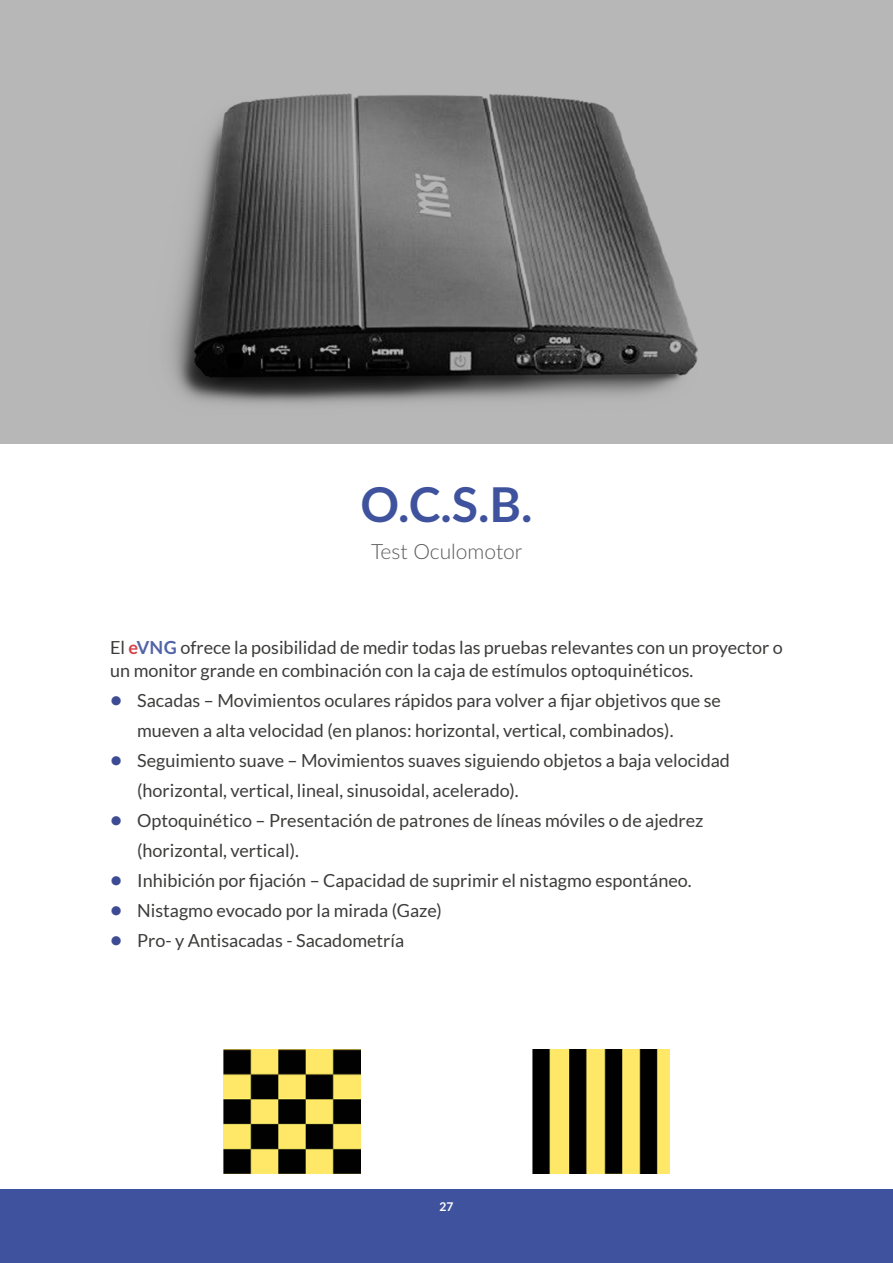
<style>
.page{position:relative;width:893px;height:1263px;background:#fff}
.page>*{position:absolute;margin:0;border:0;box-sizing:border-box;transform-origin:0 0}
.t1{font:700 48px "Lato";color:#3f529d}
.t2{font:300 21px "Lato";color:#5c5b5c}
.t3{font:18px/30px "Lato";color:#3c3c3b}
.t4{font:700 12px "Lato";color:#fff}
.s1{font-weight:700;color:#d3414a}
.s2{font-weight:700;color:#5263a7}
.s3{font-weight:700;font-size:21px;color:#3c4b94}
</style>
<div class="page">
<div style="left:0;top:1189px;width:893px;height:74px;background:#3f529d"></div>
<img style="left:224px;top:1050px;width:136px;height:123px">
<img style="left:533px;top:1050px;width:136px;height:123px">
<img style="left:0;top:0;width:893px;height:444px">
<h1 class="t1" style="left:360px;top:469px;width:174px">O.C.S.B.</h1>
<p class="t2" style="left:371px;top:537px;width:153px">Test Oculomotor</p>
<p class="t3" style="left:110px;top:636px;width:674px;line-height:22.5px">El <span class="s1">e</span><span class="s2">VNG</span> ofrece la posibilidad de medir todas las pruebas relevantes con un proyector o un monitor grande en combinación con la caja de estímulos optoquinéticos.</p>
<p class="t3" style="left:137px;top:685px;width:585px;text-indent:-27px"><span class="s3">•</span> Sacadas – Movimientos oculares rápidos para volver a fijar objetivos que se mueven a alta velocidad (en planos: horizontal, vertical, combinados).</p>
<p class="t3" style="left:137px;top:745px;width:594px;text-indent:-27px"><span class="s3">•</span> Seguimiento suave – Movimientos suaves siguiendo objetos a baja velocidad (horizontal, vertical, lineal, sinusoidal, acelerado).</p>
<p class="t3" style="left:137px;top:805px;width:568px;text-indent:-27px"><span class="s3">•</span> Optoquinético – Presentación de patrones de líneas móviles o de ajedrez (horizontal, vertical).</p>
<p class="t3" style="left:110px;top:865px;width:583px"><span class="s3">•</span> Inhibición por fijación – Capacidad de suprimir el nistagmo espontáneo.</p>
<p class="t3" style="left:110px;top:895px;width:333px"><span class="s3">•</span> Nistagmo evocado por la mirada (Gaze)</p>
<p class="t3" style="left:110px;top:925px;width:296px"><span class="s3">•</span> Pro- y Antisacadas - Sacadometría</p>
<p class="t4" style="left:439px;top:1198px;width:15px">27</p>
</div>
